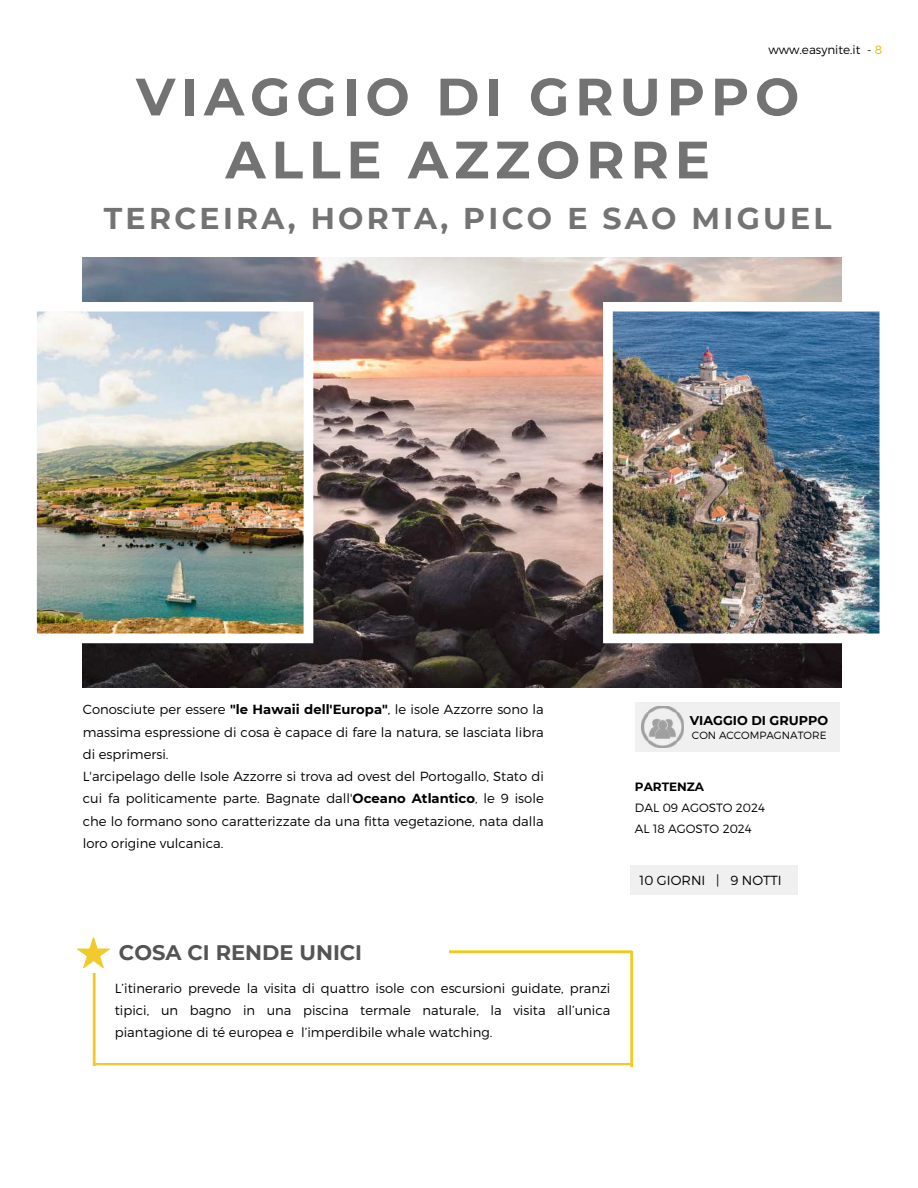
<style>
.page{position:relative;width:918px;height:1188px;background:#fff}
.page>*{position:absolute;margin:0;border:0;box-sizing:border-box;transform-origin:0 0}
.t1{font:700 52.5px/63px "Montserrat";letter-spacing:.11em;color:#737373;text-align:center}
.t2{font:700 30px "Montserrat";letter-spacing:.11em;color:#737373}
.t3{font:700 21px "Montserrat";color:#545454}
.t4{font:300 13.2px/22.4px "Montserrat";color:#000}
.t5{font:700 12.75px "Montserrat";color:#000}
.t6{font:300 12px/21px "Montserrat";color:#000}
.t7{font:700 12px "Montserrat";color:#000}
.t8{font:300 10.5px "Montserrat";color:#000}
.s1{color:#dfb300}
.s2{font-weight:700}
</style>
<div class="page">
<img style="left:83px;top:258px;width:758px;height:430px">
<img style="left:36px;top:302px;width:277px;height:341px">
<img style="left:603px;top:302px;width:277px;height:341px">
<img style="left:92px;top:974px;width:4px;height:89px">
<img style="left:92px;top:1063px;width:542px;height:4px">
<img style="left:537px;top:952px;width:97px;height:114px">
<svg style="left:77px;top:937px;width:33px;height:31px"></svg>
<img style="left:450px;top:950px;width:182px;height:22px">
<div style="left:635px;top:702px;width:205px;height:49px;background:#f0f0f0"></div>
<img style="left:642px;top:707px;width:41px;height:40px">
<div style="left:630px;top:865px;width:168px;height:30px;background:#f0f0f0"></div>
<p class="t6" style="left:768px;top:38px;width:115px">www.easynite.it - <span class="s1">8</span></p>
<h1 class="t1" style="left:136px;top:65px;width:665px">VIAGGIO DI GRUPPO<br>ALLE AZZORRE</h1>
<h2 class="t2" style="left:104px;top:200px;width:729px">TERCEIRA, HORTA, PICO E SAO MIGUEL</h2>
<p class="t4" style="left:83px;top:697px;width:463px">Conosciute per essere <span class="s2">"le Hawaii dell'Europa"</span>, le isole Azzorre sono la massima espressione di cosa è capace di fare la natura, se lasciata libra di esprimersi.<br>L'arcipelago delle Isole Azzorre si trova ad ovest del Portogallo, Stato di cui fa politicamente parte. Bagnate dall'<span class="s2">Oceano Atlantico</span>, le 9 isole che lo formano sono caratterizzate da una fitta vegetazione, nata dalla loro origine vulcanica.</p>
<h3 class="t3" style="left:119px;top:939px;width:245px">COSA CI RENDE UNICI</h3>
<p class="t4" style="left:115px;top:976px;width:497px;text-align:justify">L’itinerario prevede la visita di quattro isole con escursioni guidate, pranzi tipici, un bagno in una piscina termale naturale, la visita all’unica piantagione di té europea e l’imperdibile whale watching.</p>
<p class="t5" style="left:690px;top:712px;width:140px">VIAGGIO DI GRUPPO</p>
<p class="t8" style="left:692px;top:729px;width:136px">CON ACCOMPAGNATORE</p>
<p class="t7" style="left:635px;top:779px;width:71px">PARTENZA</p>
<p class="t6" style="left:635px;top:797px;width:132px">DAL 09 AGOSTO 2024<br>AL 18 AGOSTO 2024</p>
<p class="t4" style="left:639px;top:868px;width:144px">10 GIORNI | 9 NOTTI</p>
</div>
